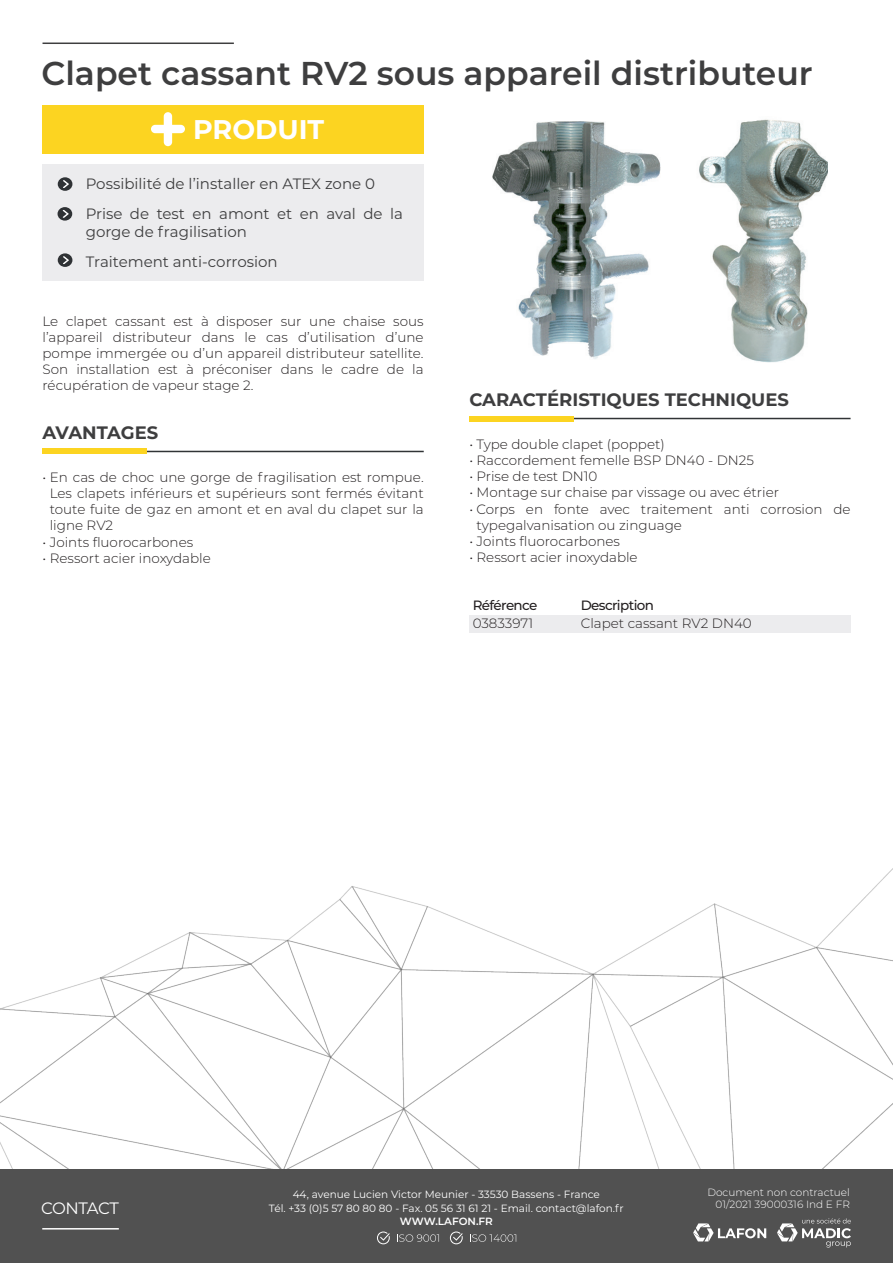
<style>
.page{position:relative;width:893px;height:1263px;background:#fff}
.page>*{position:absolute;margin:0;border:0;box-sizing:border-box;transform-origin:0 0}
.t1{font:600 33px "Montserrat";color:#3e3e3f}
.t2{font:700 27px "Montserrat";color:#fff}
.t3{font:700 18px "Montserrat";color:#3e3e3f}
.t4{font:16.5px "Montserrat";letter-spacing:-.04em;color:#fff}
.t5{font:15px/18px "Montserrat";color:#3e3e3f}
.paragraphe_technique{font:300 13.5px/16.2px "Montserrat";color:#231f20;text-align:justify}
.t6{font:500 13.5px "Montserrat";letter-spacing:-.045em;color:#231f20}
.t7{font:10.5px "Montserrat";color:#fff}
.t8{font:300 10.5px "Montserrat";color:#fff}
.t9{font:600 10.5px "Montserrat";color:#fff}
</style>
<div class="page">
<img style="left:0;top:42px;width:893px;height:1127px">
<hr style="left:43px;top:43px;width:191px;height:1px;background:#3e3e3f">
<img style="left:641px;top:117px;width:186px;height:246px">
<img style="left:492px;top:122px;width:168px;height:238px">
<div style="left:0;top:1169px;width:893px;height:94px;background:#515151"></div>
<hr style="left:42px;top:1228px;width:77px;height:1px;background:#fff">
<svg style="left:693px;top:1223px;width:73px;height:18px"></svg>
<svg style="left:777px;top:1218px;width:74px;height:29px"></svg>
<svg style="left:377px;top:1231px;width:13px;height:13px"></svg>
<svg style="left:397px;top:1234px;width:42px;height:8px"></svg>
<svg style="left:470px;top:1234px;width:46px;height:8px"></svg>
<svg style="left:450px;top:1231px;width:13px;height:13px"></svg>
<div style="left:43px;top:165px;width:381px;height:116px;background:#ececee"></div>
<div style="left:43px;top:105px;width:381px;height:48px;background:#fcd421"></div>
<svg style="left:151px;top:112px;width:34px;height:34px"></svg>
<div style="left:58px;top:177px;width:14px;height:14px;background:#2f3235;border-radius:50%"></div>
<svg style="left:63px;top:180px;width:6px;height:8px"></svg>
<div style="left:58px;top:207px;width:14px;height:14px;background:#2f3235;border-radius:50%"></div>
<svg style="left:63px;top:210px;width:6px;height:8px"></svg>
<div style="left:58px;top:253px;width:14px;height:14px;background:#2f3235;border-radius:50%"></div>
<svg style="left:63px;top:256px;width:6px;height:8px"></svg>
<hr style="left:48px;top:451px;width:376px;height:1px;background:#313436">
<div style="left:43px;top:449px;width:104px;height:5px;background:#fcd421"></div>
<hr style="left:475px;top:418px;width:375px;height:1px;background:#313436">
<div style="left:469px;top:416px;width:105px;height:5px;background:#fcd421"></div>
<div style="left:469px;top:615px;width:382px;height:17px;background:#ececee"></div>
<p class="t1" style="left:41px;top:50px;width:773px">Clapet cassant RV2 sous appareil distributeur</p>
<p class="t2" style="left:193px;top:110px;width:133px">PRODUIT</p>
<p class="t5" style="left:86px;top:174px;width:291px">Possibilité de l’installer en ATEX zone 0</p>
<p class="t5" style="left:86px;top:204px;width:319px">Prise de test en amont et en aval de la gorge de fragilisation</p>
<p class="t5" style="left:86px;top:252px;width:193px">Traitement anti-corrosion</p>
<p class="paragraphe_technique" style="left:43px;top:312px;width:383px">Le clapet cassant est à disposer sur une chaise sous l’appareil distributeur dans le cas d’utilisation d’une pompe immergée ou d’un appareil distributeur satellite.<br>Son installation est à préconiser dans le cadre de la récupération de vapeur stage 2.</p>
<p class="t3" style="left:43px;top:420px;width:117px">AVANTAGES</p>
<p class="paragraphe_technique" style="left:50px;top:468px;width:375px;text-indent:-7px">• En cas de choc une gorge de fragilisation est rompue.<br>Les clapets inférieurs et supérieurs sont fermés évitant toute fuite de gaz en amont et en aval du clapet sur la ligne RV2</p>
<p class="paragraphe_technique" style="left:43px;top:533px;width:152px">• Joints fluorocarbones</p>
<p class="paragraphe_technique" style="left:43px;top:549px;width:170px">• Ressort acier inoxydable</p>
<p class="t3" style="left:469px;top:387px;width:321px">CARACTÉRISTIQUES TECHNIQUES</p>
<p class="paragraphe_technique" style="left:469px;top:435px;width:197px">• Type double clapet (poppet)</p>
<p class="paragraphe_technique" style="left:469px;top:452px;width:286px">• Raccordement femelle BSP DN40 - DN25</p>
<p class="paragraphe_technique" style="left:469px;top:468px;width:130px">• Prise de test DN10</p>
<p class="paragraphe_technique" style="left:469px;top:484px;width:311px">• Montage sur chaise par vissage ou avec étrier</p>
<p class="paragraphe_technique" style="left:477px;top:500px;width:375px;text-indent:-7px">• Corps en fonte avec traitement anti corrosion de typegalvanisation ou zinguage</p>
<p class="paragraphe_technique" style="left:469px;top:533px;width:152px">• Joints fluorocarbones</p>
<p class="paragraphe_technique" style="left:469px;top:549px;width:170px">• Ressort acier inoxydable</p>
<p class="t6" style="left:473px;top:596px;width:66px">Référence</p>
<p class="t6" style="left:581px;top:596px;width:75px">Description</p>
<p class="paragraphe_technique" style="left:473px;top:615px;width:62px">03833971</p>
<p class="paragraphe_technique" style="left:581px;top:615px;width:173px">Clapet cassant RV2 DN40</p>
<p class="t8" style="left:707px;top:1185px;width:144px">Document non contractuel</p>
<p class="t7" style="left:293px;top:1187px;width:309px">44, avenue Lucien Victor Meunier - 33530 Bassens - France</p>
<p class="t7" style="left:269px;top:1201px;width:356px">Tél. +33 (0)5 57 80 80 80 - Fax. 05 56 31 61 21 - Email. contact@lafon.fr</p>
<p class="t9" style="left:400px;top:1213px;width:95px">WWW.LAFON.FR</p>
<p class="t4" style="left:41px;top:1197px;width:79px">CONTACT</p>
<p class="t8" style="left:716px;top:1197px;width:136px">01/2021 39000316 Ind E FR</p>
</div>
